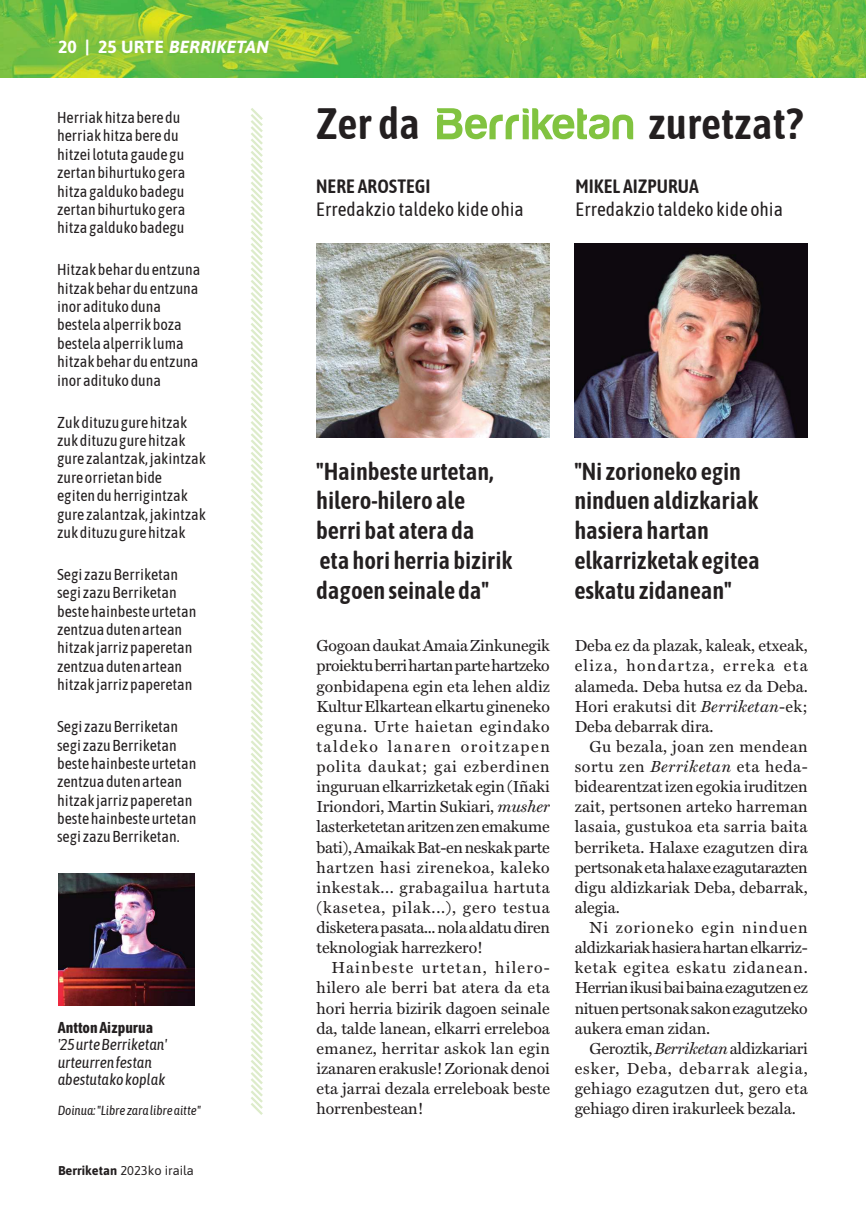
<style>
.page{position:relative;width:866px;height:1214px;background:#fff}
.page>*{position:absolute;margin:0;border:0;box-sizing:border-box;transform-origin:0 0}
.Danon_tit_orrri_osoa{font:600 43.75px "Asap Condensed";color:#231f20}
.entresaka{font:600 24.5px/29.8px "Asap Condensed";letter-spacing:-.005em;color:#231f20}
.elkarrizketa_izena{font:19.25px/22.8px "Asap Condensed";color:#231f20}
.zintillo_orokorra_go{font:italic 700 17.5px "Asap";color:#fff}
.testu_orokorra_3_GAB{font:16.1px/20.1px "Miller Text Roman";color:#231f20;text-align:justify}
.testu_orokorra_3_GAB-2{font:15.75px/18.4px "Asap Condensed";color:#231f20}
.testu_orokorra_3_GAB-3{font:italic 15.75px "Asap Condensed";letter-spacing:-.01em;color:#231f20}
.testu_orokorra_3_GAB-4{font:700 15.75px "Asap Condensed";color:#231f20}
.testu_orokorra_3_GAB-5{font:italic 13.12px "Asap Condensed";letter-spacing:-.01em;color:#231f20}
.etakitto_eta_data_ez{font:12.78px "Asap";color:#231f20}
.s1{font-style:normal}
.s2{font-weight:700}
.s3{font-weight:600}
.s4{font-family:"Miller Text";font-style:italic}
</style>
<div class="page">
<img style="left:316px;top:244px;width:233px;height:194px">
<img style="left:574px;top:244px;width:233px;height:194px">
<img style="left:0;top:0;width:865px;height:78px">
<div style="left:38px;top:19px;width:251px;height:56px;background:#81c340;opacity:.7"></div>
<svg style="left:437px;top:108px;width:196px;height:32px"></svg>
<img style="left:58px;top:873px;width:136px;height:133px">
<svg style="left:251px;top:108px;width:12px;height:1007px"></svg>
<p class="zintillo_orokorra_go" style="left:58px;top:34px;width:215px"><span class="s1">2 0 | 2 5 U R T E</span> BERRIKETAN</p>
<p class="testu_orokorra_3_GAB-2" style="left:57px;top:108px;width:130px">Herriak hitza bere du herriak hitza bere du hitzei lotuta gaude gu zertan bihurtuko gera hitza galduko badegu zertan bihurtuko gera hitza galduko badegu</p>
<p class="testu_orokorra_3_GAB-2" style="left:57px;top:260px;width:145px">Hitzak behar du entzuna hitzak behar du entzuna inor adituko duna bestela alperrik boza bestela alperrik luma hitzak behar du entzuna inor adituko duna</p>
<p class="testu_orokorra_3_GAB-2" style="left:57px;top:412px;width:150px">Zuk dituzu gure hitzak zuk dituzu gure hitzak gure zalantzak, jakintzak zure orrietan bide<br>egiten du herrigintzak gure zalantzak, jakintzak zuk dituzu gure hitzak</p>
<p class="testu_orokorra_3_GAB-2" style="left:57px;top:564px;width:141px">Segi zazu Berriketan segi zazu Berriketan beste hainbeste urtetan zentzua duten artean hitzak jarriz paperetan zentzua duten artean hitzak jarriz paperetan</p>
<p class="testu_orokorra_3_GAB-2" style="left:57px;top:717px;width:141px">Segi zazu Berriketan segi zazu Berriketan beste hainbeste urtetan zentzua duten artean hitzak jarriz paperetan beste hainbeste urtetan segi zazu Berriketan.</p>
<p class="testu_orokorra_3_GAB-4" style="left:58px;top:1016px;width:97px">Antton Aizpurua</p>
<p class="testu_orokorra_3_GAB-3" style="left:58px;top:1034px;width:111px">'25 urte Berriketan'</p>
<p class="testu_orokorra_3_GAB-3" style="left:58px;top:1052px;width:96px">urteurren festan</p>
<p class="testu_orokorra_3_GAB-3" style="left:58px;top:1069px;width:109px">abestutako koplak</p>
<p class="testu_orokorra_3_GAB-5" style="left:58px;top:1101px;width:144px">Doinua: "Libre zara libre aitte"</p>
<p class="etakitto_eta_data_ez" style="left:58px;top:1161px;width:137px"><span class="s2">Berriketan</span> 2023ko iraila</p>
<p class="Danon_tit_orrri_osoa" style="left:316px;top:95px;width:106px">Zer da</p>
<p class="Danon_tit_orrri_osoa" style="left:648px;top:95px;width:156px">zuretzat?</p>
<p class="elkarrizketa_izena" style="left:316px;top:175px;width:209px"><span class="s3">NERE AROSTEGI<br></span>Erredakzio taldeko kide ohia</p>
<p class="elkarrizketa_izena" style="left:575px;top:175px;width:209px"><span class="s3">MIKEL AIZPURUA<br></span>Erredakzio taldeko kide ohia</p>
<p class="entresaka" style="left:316px;top:455px;width:179px">"Hainbeste urtetan, hilero-hilero ale</p>
<p class="entresaka" style="left:316px;top:515px;width:160px">berri bat atera da</p>
<p class="entresaka" style="left:319px;top:545px;width:194px">eta hori herria bizirik</p>
<p class="entresaka" style="left:316px;top:574px;width:174px">dagoen seinale da"</p>
<p class="testu_orokorra_3_GAB" style="left:316px;top:635px;width:235px">Gogoan daukat Amaia Zinkunegik proiektu berri hartan parte hartzeko gonbidapena egin eta lehen aldiz Kultur Elkartean elkartu gineneko eguna. Urte haietan egindako taldeko lanaren oroitzapen polita daukat; gai ezberdinen inguruan elkarrizketak egin (Iñaki Iriondori, Martin Sukiari, <span class="s4">musher </span>lasterketetan aritzen zen emakume bati), Amaikak Bat-en neskak parte hartzen hasi zirenekoa, kaleko inkestak... grabagailua hartuta (kasetea, pilak...), gero testua disketera pasata... nola aldatu diren teknologiak harrezkero!</p>
<p class="testu_orokorra_3_GAB" style="left:316px;top:957px;width:235px;text-indent:15px">Hainbeste urtetan, hilero&shy;hilero ale berri bat atera da eta hori herria bizirik dagoen seinale da, talde lanean, elkarri erreleboa emanez, herritar askok lan egin izanaren erakusle! Zorionak denoi eta jarrai dezala erreleboak beste horrenbestean!</p>
<p class="entresaka" style="left:574px;top:455px;width:187px">"Ni zorioneko egin ninduen aldizkariak hasiera hartan elkarrizketak egitea eskatu zidanean"</p>
<p class="testu_orokorra_3_GAB" style="left:574px;top:635px;width:234px">Deba ez da plazak, kaleak, etxeak, eliza, hondartza, erreka eta alameda. Deba hutsa ez da Deba.<br>Hori erakutsi dit <span class="s4">Berriketan</span>-ek; Deba debarrak dira.</p>
<p class="testu_orokorra_3_GAB" style="left:574px;top:736px;width:234px;text-indent:15px">Gu bezala, joan zen mendean sortu zen <span class="s4">Berriketan</span> eta heda&shy;bidearentzat izen egokia iruditzen zait, pertsonen arteko harreman lasaia, gustukoa eta sarria baita berriketa. Halaxe ezagutzen dira pertsonak eta halaxe ezagutarazten digu aldizkariak Deba, debarrak, alegia.</p>
<p class="testu_orokorra_3_GAB" style="left:574px;top:917px;width:234px;text-indent:15px">Ni zorioneko egin ninduen aldizkariak hasiera hartan elkarriz&shy;ketak egitea eskatu zidanean.<br>Herrian ikusi bai baina ezagutzen ez nituen pertsonak sakon ezagutzeko aukera eman zidan.</p>
<p class="testu_orokorra_3_GAB" style="left:574px;top:1038px;width:234px;text-indent:15px">Geroztik, <span class="s4">Berriketan</span> aldizkariari esker, Deba, debarrak alegia, gehiago ezagutzen dut, gero eta gehiago diren irakurleek bezala.</p>
</div>
